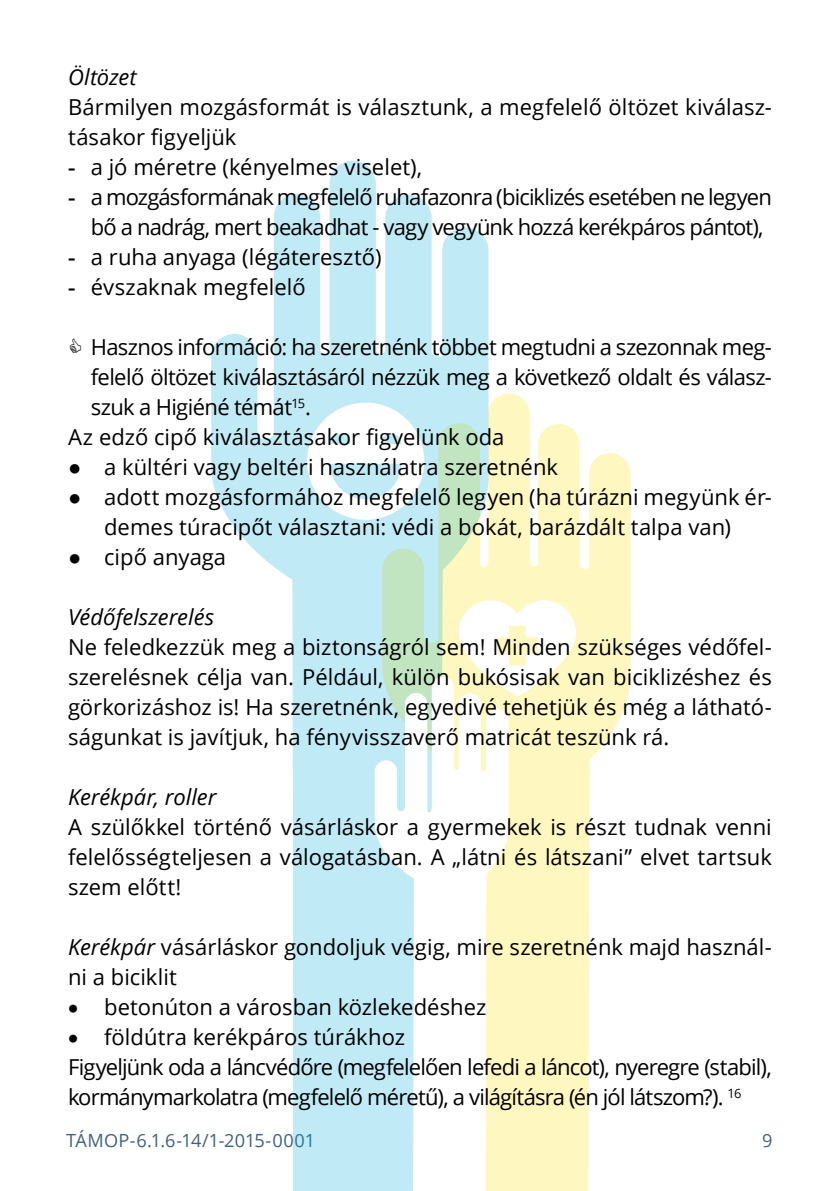
<style>
.page{position:relative;width:840px;height:1191px;background:#fff}
.page>*{position:absolute;margin:0;border:0;box-sizing:border-box;transform-origin:0 0}
.t1{font:22px/30px "Open Sans";color:#000}
.t2{font:22px/30px "Open Sans";letter-spacing:-.04em;color:#000}
.t3{font:22px "Open Sans";letter-spacing:-.03em;color:#000}
.t4{font:italic 22px "Open Sans";color:#000}
.t5{font:18.2px "Open Sans";letter-spacing:.005em;color:#41627e}
.s1{font-family:"Arial"}
.s2{font-style:italic}
</style>
<div class="page">
<svg style="left:211px;top:161px;width:277px;height:1030px;fill:#c0eaf6"></svg>
<svg style="left:307px;top:402px;width:75px;height:118px"></svg>
<svg style="left:382px;top:393px;width:248px;height:798px;fill:#fff7c0"></svg>
<svg style="left:374px;top:677px;width:134px;height:514px"></svg>
<svg style="left:458px;top:600px;width:117px;height:96px"></svg>
<p class="t4" style="left:68px;top:62px;width:70px">Öltözet</p>
<p class="t1" style="left:68px;top:91px;width:704px">Bármilyen mozgásformát is választunk, a megfelelő öltözet kiválasz&shy;tásakor figyeljük</p>
<p class="t1" style="left:68px;top:151px;width:355px"><span class="s1">-</span> a jó méretre (kényelmes viselet),</p>
<p class="t2" style="left:91px;top:181px;width:682px;text-indent:-23px"><span class="s1">-</span> a mozgásformának megfelelő ruhafazonra (biciklizés esetében ne legyen bő a nadrág, mert beakadhat - vagy vegyünk hozzá kerékpáros pántot),</p>
<p class="t1" style="left:68px;top:241px;width:315px"><span class="s1">-</span> a ruha anyaga (légáteresztő)</p>
<p class="t1" style="left:68px;top:271px;width:239px"><span class="s1">-</span> évszaknak megfelelő</p>
<p class="t3" style="left:91px;top:332px;width:682px">Hasznos információ: ha szeretnénk többet megtudni a szezonnak meg-</p>
<p class="t3" style="left:91px;top:362px;width:682px">felelő öltözet kiválasztásáról nézzük meg a következő oldalt és válas -</p>
<p class="t3" style="left:91px;top:392px;width:222px">szuk a Higiéné témát<sup>15</sup>.</p>
<p class="t1" style="left:68px;top:421px;width:437px">Az edző cipő kiválasztásakor figyelünk oda</p>
<p class="t1" style="left:68px;top:451px;width:491px"><span class="s1">●</span> a kültéri vagy beltéri használatra szeretnénk</p>
<p class="t1" style="left:68px;top:481px;width:704px;text-align:center"><span class="s1">●</span> adott mozgásformához megfelelő legyen (ha túrázni megyünk ér&shy;demes túracipőt választani: védi a bokát, barázdált talpa van)</p>
<p class="t1" style="left:68px;top:541px;width:159px"><span class="s1">●</span> cipő anyaga</p>
<p class="t4" style="left:68px;top:602px;width:147px">Védőfelszerelés</p>
<p class="t1" style="left:68px;top:631px;width:705px;text-align:justify">Ne feledkezzük meg a biztonságról sem! M inden szükséges védőfel&shy;szerelésnek célja van. Például, külön bukósisak van biciklizéshez és görkorizáshoz is! Ha szeretnénk, egyedivé tehetjük és még a látható&shy;ságunkat is javítjuk, ha fényvisszaverő matricát teszünk rá.</p>
<p class="t4" style="left:68px;top:782px;width:150px">Kerékpár, roller</p>
<p class="t1" style="left:68px;top:811px;width:705px;text-align:justify">A szülőkkel történő vásárláskor a gyermekek is részt tudnak venni felelősségteljesen a válogatásban. A „látni és látszani” elvet tartsuk szem előtt!</p>
<p class="t1" style="left:68px;top:931px;width:704px"><span class="s2">Kerékpár</span> vásárláskor gondoljuk végig, mire szeretnénk majd használ&shy;ni a biciklit</p>
<p class="t1" style="left:68px;top:991px;width:419px">• betonúton a városban közlekedéshez</p>
<p class="t2" style="left:68px;top:1021px;width:704px">• földútra kerékpáros túrákhoz<br>Figyeljünk oda a láncvédőre (megfelelően lefedi a láncot), nyeregre (stabil), kormánymarkolatra (megfelelő méretű), a világításra (én jól látszom?). <sup>16</sup></p>
<p class="t5" style="left:66px;top:1128px;width:250px">TÁMOP-6.1.6-14/1-2015-0001</p>
<p class="t5" style="left:761px;top:1128px;width:12px">9</p>
</div>
